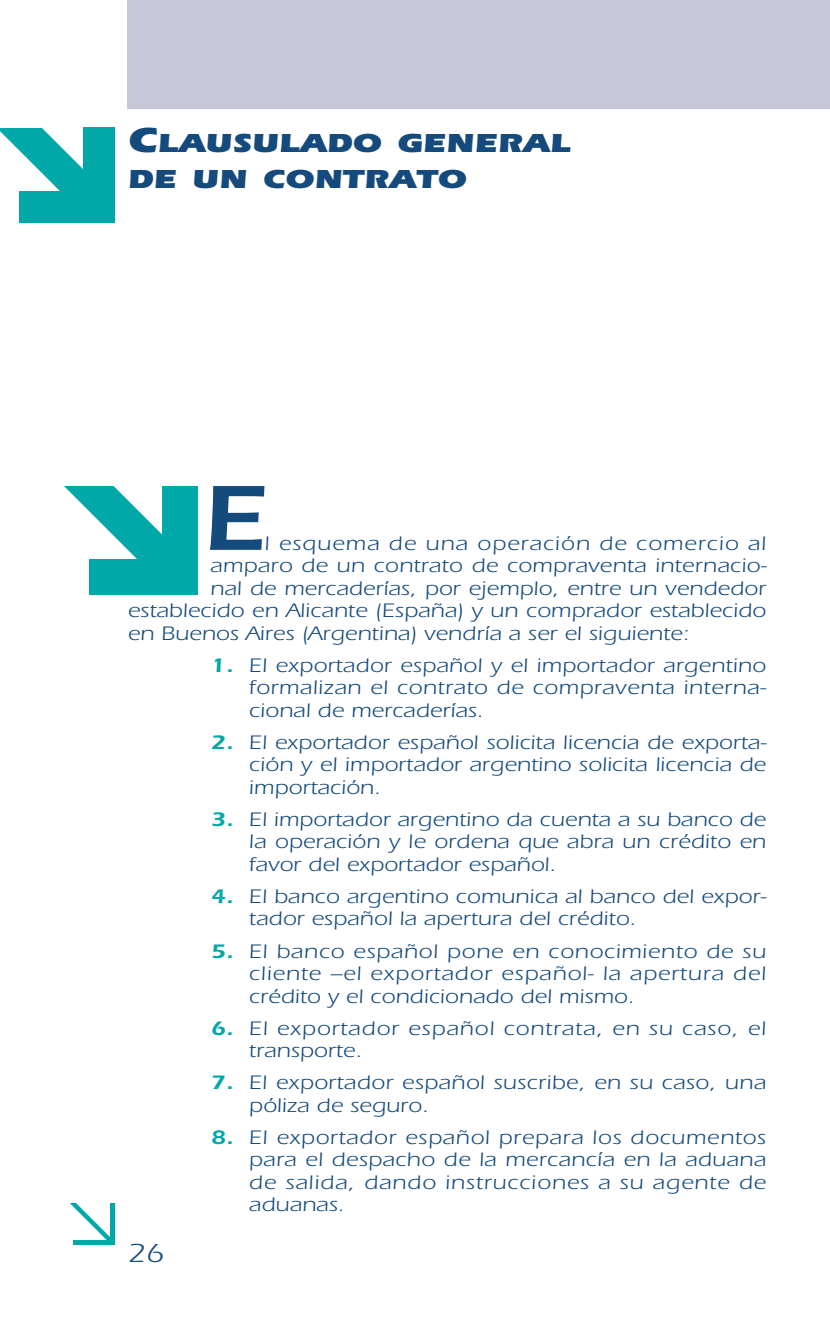
<style>
.page{position:relative;width:830px;height:1340px;background:#fff}
.page>*{position:absolute;margin:0;border:0;box-sizing:border-box;transform-origin:0 0}
.t1{font:600 95.62px "Itc Eras";color:#144a7c;scale:1.1 1}
.t2{font:900 27px/36px "Itc Eras";color:#144a7c;scale:1.2 1}
.t3{font:27px "Itc Eras";color:#144a7c;scale:1.2 1}
.t4{font:20.25px/22.5px "Itc Eras";color:#144a7c;text-align:justify;scale:1.2 1}
.t5{font:20.25px/22.5px "Itc Eras";letter-spacing:.035em;color:#144a7c;scale:1.2 1}
.t6{font:20.25px "Itc Eras";letter-spacing:.04em;color:#144a7c;scale:1.2 1}
.s1{font-size:36px}
.s2{font-weight:600;color:#00a9a7}
</style>
<div class="page">
<hr style="left:110px;top:1202px;width:4px;height:42px;background:#00a9a7">
<div style="left:73px;top:1239px;width:41px;height:5px;background:#00a9a7"></div>
<svg style="left:69px;top:1202px;width:43px;height:38px"></svg>
<div style="left:128px;top:0;width:701px;height:108px;background:#c6c8d9"></div>
<svg style="left:0;top:127px;width:102px;height:64px"></svg>
<div style="left:83px;top:128px;width:32px;height:95px;background:#00a9a7"></div>
<div style="left:19px;top:191px;width:96px;height:32px;background:#00a9a7"></div>
<div style="left:0;top:83px;width:64px;height:45px;background:#fff"></div>
<svg style="left:64px;top:486px;width:98px;height:73px"></svg>
<div style="left:89px;top:559px;width:108px;height:35px;background:#00a9a7"></div>
<div style="left:162px;top:486px;width:35px;height:108px;background:#00a9a7"></div>
<h2 class="t2" style="left:128px;top:127px;width:370px"><span class="s1">C</span>LAUSULADO GENERAL<br>DE UN CONTRATO</h2>
<h1 class="t1" style="left:202px;top:486px;width:60px">E</h1>
<p class="t6" style="left:264px;top:536px;width:419px">l esquema de una operación de comercio al</p>
<p class="t4" style="left:210px;top:556px;width:465px">amparo de un contrato de compraventa internacio-</p>
<p class="t4" style="left:210px;top:578px;width:464px">nal de mercaderías, por ejemplo, entre un vendedor</p>
<p class="t4" style="left:128px;top:601px;width:533px">establecido en Alicante (España) y un comprador establecido</p>
<p class="t4" style="left:128px;top:623px;width:469px">en Buenos Aires (Argentina) vendría a ser el siguiente:</p>
<p class="t4" style="left:249px;top:656px;width:432px;text-indent:-38px"><span class="s2">1.</span> El exportador español y el importador argentino formalizan el contrato de compraventa interna&shy;cional de mercaderías.</p>
<p class="t4" style="left:249px;top:733px;width:432px;text-indent:-38px"><span class="s2">2.</span> El exportador español solicita licencia de exporta&shy;ción y el importador argentino solicita licencia de importación.</p>
<p class="t4" style="left:249px;top:810px;width:432px;text-indent:-38px"><span class="s2">3.</span> El importador argentino da cuenta a su banco de la operación y le ordena que abra un crédito en favor del exportador español.</p>
<p class="t4" style="left:249px;top:887px;width:432px;text-indent:-38px"><span class="s2">4.</span> El banco argentino comunica al banco del expor&shy;tador español la apertura del crédito.</p>
<p class="t4" style="left:249px;top:941px;width:432px;text-indent:-38px"><span class="s2">5.</span> El banco español pone en conocimiento de su cliente –el exportador español- la apertura del crédito y el condicionado del mismo.</p>
<p class="t5" style="left:249px;top:1018px;width:432px;text-indent:-38px"><span class="s2">6.</span> El exportador español contrata, en su caso, el transporte.</p>
<p class="t4" style="left:249px;top:1073px;width:432px;text-indent:-38px"><span class="s2">7.</span> El exportador español suscribe, en su caso, una póliza de seguro.</p>
<p class="t4" style="left:249px;top:1128px;width:432px;text-indent:-38px"><span class="s2">8.</span> El exportador español prepara los documentos para el despacho de la mercancía en la aduana de salida, dando instrucciones a su agente de aduanas.</p>
<h2 class="t3" style="left:128px;top:1244px;width:32px">26</h2>
</div>
